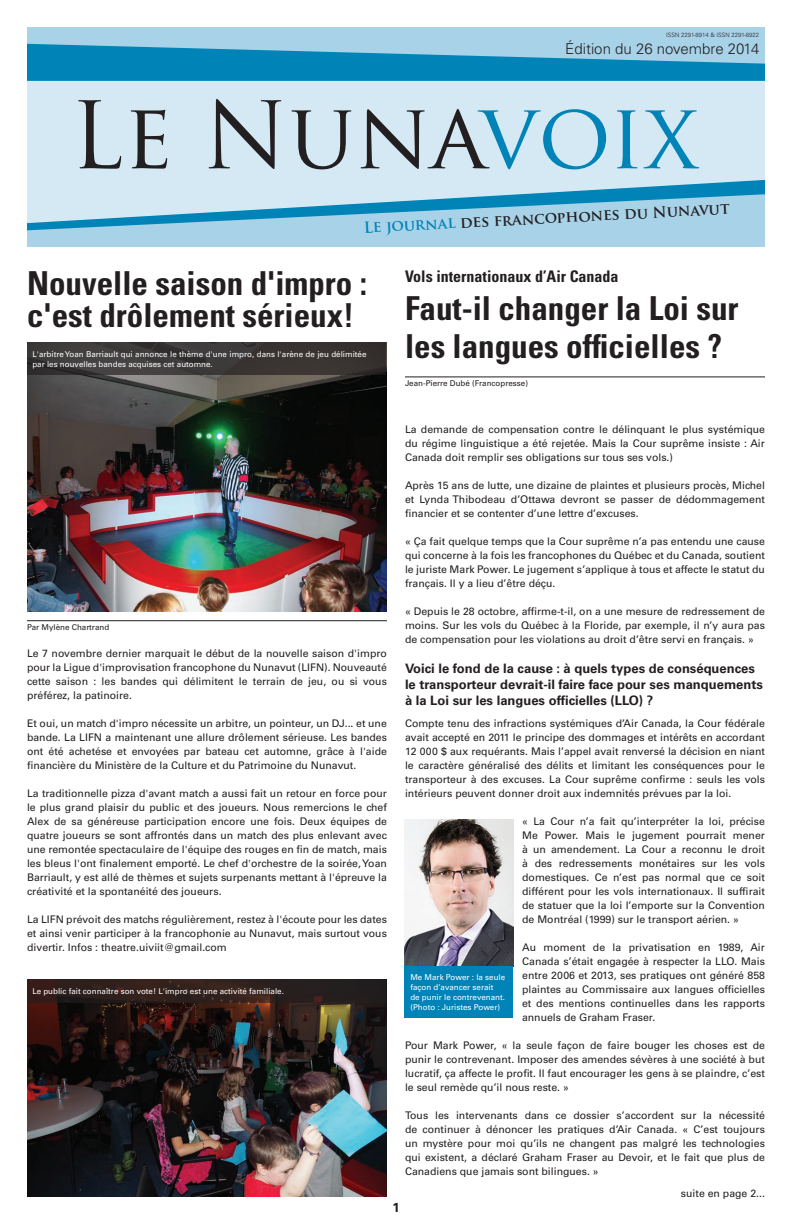
<style>
.page{position:relative;width:792px;height:1224px;background:#fff}
.page>*{position:absolute;margin:0;border:0;box-sizing:border-box;transform-origin:0 0}
.t1{font:90.4px "Trajan Pro";color:#231f20}
.Heading_1{font:700 condensed 33px/38px "Univers LT Std";color:#231f20}
.Sub_Heading_1{font:700 condensed 16px "Univers LT Std";color:#231f20}
.t2{font:700 15px "Trajan Pro";color:#231f20}
.t3{font:300 15px "Univers LT Std";color:#231f20}
.Sub_Heading_2{font:700 13px/16px "Univers LT Std";color:#231f20}
.Text{font:10.5px/14px "Univers LT Std";color:#231f20;text-align:justify}
.Photo_Captions{font:8px/10px "Univers LT Std";color:#fff}
.Rule_Above{font:8px "Univers LT Std";color:#231f20}
.t4{font:300 6px "Univers LT Std";color:#231f20}
.s1{color:#0083b7}
</style>
<div class="page">
<div style="left:27px;top:162px;width:738px;height:85px;background:#a7d2e8"></div>
<div style="left:27px;top:27px;width:738px;height:88px;background:#a7d2e8"></div>
<svg style="left:27px;top:44px;width:738px;height:37px;fill:#0083b7"></svg>
<svg style="left:27px;top:223px;width:149px;height:7px"></svg>
<svg style="left:27px;top:81px;width:738px;height:142px;background:#c2dfee"></svg>
<img style="left:27px;top:979px;width:360px;height:218px">
<hr style="left:27px;top:620px;width:360px;height:1px;background:#231f20">
<img style="left:27px;top:342px;width:360px;height:270px">
<svg style="left:28px;top:343px;width:358px;height:32px;background:#3a3636"></svg>
<svg style="left:27px;top:979px;width:359px;height:24px;background:#2d1f1c"></svg>
<hr style="left:405px;top:377px;width:360px;height:1px;background:#231f20">
<img style="left:405px;top:819px;width:108px;height:147px">
<div style="left:405px;top:966px;width:108px;height:51px;background:#0083b7"></div>
<p class="t4" style="left:666px;top:31px;width:95px">ISSN 2291-8914 &amp; ISSN 2291-8922</p>
<p class="t3" style="left:565px;top:39px;width:196px">Édition du 26 novembre 2014</p>
<p class="t1" style="left:70px;top:78px;width:631px">Le Nuna<span class="s1">voix</span></p>
<p class="t2" style="left:363px;top:218px;width:368px;rotate:-3deg"><span class="s1">Le journal</span> des francophones du Nunavut</p>
<p class="Heading_1" style="left:27px;top:264px;width:342px">Nouvelle saison d'impro :</p>
<p class="Heading_1" style="left:27px;top:296px;width:329px">c'est drôlement sérieux!</p>
<p class="Photo_Captions" style="left:32px;top:349px;width:336px">L'arbitre Yoan Barriault qui annonce le thème d'une impro, dans l'arène de jeu délimitée par les nouvelles bandes acquises cet automne.</p>
<p class="Rule_Above" style="left:27px;top:622px;width:84px">Par Mylène Chartrand</p>
<p class="Text" style="left:27px;top:646px;width:361px">Le 7 novembre dernier marquait le début de la nouvelle saison d'impro pour la Ligue d'improvisation francophone du Nunavut (LIFN). Nouveauté cette saison : les bandes qui délimitent le terrain de jeu, ou si vous préférez, la patinoire.</p>
<p class="Text" style="left:27px;top:716px;width:361px">Et oui, un match d'impro nécessite un arbitre, un pointeur, un DJ... et une bande. La LIFN a maintenant une allure drôlement sérieuse. Les bandes ont été achetése et envoyées par bateau cet automne, grâce à l'aide financière du Ministère de la Culture et du Patrimoine du Nunavut.</p>
<p class="Text" style="left:27px;top:786px;width:361px">La traditionnelle pizza d'avant match a aussi fait un retour en force pour le plus grand plaisir du public et des joueurs. Nous remercions le chef Alex de sa généreuse participation encore une fois. Deux équipes de quatre joueurs se sont affrontés dans un match des plus enlevant avec une remontée spectaculaire de l'équipe des rouges en fin de match, mais les bleus l'ont finalement emporté. Le chef d'orchestre de la soirée, Yoan Barriault, y est allé de thèmes et sujets surpenants mettant à l'épreuve la créativité et la spontanéité des joueurs.</p>
<p class="Text" style="left:27px;top:912px;width:361px">La LIFN prévoit des matchs régulièrement, restez à l'écoute pour les dates et ainsi venir participer à la francophonie au Nunavut, mais surtout vous divertir. Infos : theatre.uiviit@gmail.com</p>
<p class="Photo_Captions" style="left:32px;top:986px;width:253px">Le public fait connaître son vote! L'impro est une activité familiale.</p>
<p class="Sub_Heading_1" style="left:405px;top:267px;width:215px">Vols internationaux d’Air Canada</p>
<p class="Heading_1" style="left:405px;top:289px;width:335px">Faut-il changer la Loi sur les langues officielles ?</p>
<p class="Rule_Above" style="left:405px;top:378px;width:125px">Jean-Pierre Dubé (Francopresse)</p>
<p class="Text" style="left:405px;top:422px;width:362px">La demande de compensation contre le délinquant le plus systémique du régime linguistique a été rejetée. Mais la Cour suprême insiste : Air Canada doit remplir ses obligations sur tous ses vols.)</p>
<p class="Text" style="left:405px;top:478px;width:362px">Après 15 ans de lutte, une dizaine de plaintes et plusieurs procès, Michel et Lynda Thibodeau d’Ottawa devront se passer de dédommagement financier et se contenter d’une lettre d’excuses.</p>
<p class="Text" style="left:405px;top:534px;width:362px">« Ça fait quelque temps que la Cour suprême n’a pas entendu une cause qui concerne à la fois les francophones du Québec et du Canada, soutient le juriste Mark Power. Le jugement s’applique à tous et affecte le statut du français. Il y a lieu d’être déçu.</p>
<p class="Text" style="left:405px;top:604px;width:362px">« Depuis le 28 octobre, affirme-t-il, on a une mesure de redressement de moins. Sur les vols du Québec à la Floride, par exemple, il n’y aura pas de compensation pour les violations au droit d’être servi en français. »</p>
<p class="Sub_Heading_2" style="left:405px;top:661px;width:360px">Voici le fond de la cause : à quels types de conséquences le transporteur devrait-il faire face pour ses manquements à la Loi sur les langues officielles (LLO) ?</p>
<p class="Text" style="left:405px;top:716px;width:362px">Compte tenu des infractions systémiques d’Air Canada, la Cour fédérale avait accepté en 2011 le principe des dommages et intérêts en accordant 12 000 $ aux requérants. Mais l’appel avait renversé la décision en niant le caractère généralisé des délits et limitant les conséquences pour le transporteur à des excuses. La Cour suprême confirme : seuls les vols intérieurs peuvent donner droit aux indemnités prévues par la loi.</p>
<p class="Text" style="left:522px;top:814px;width:244px">« La Cour n’a fait qu’interpréter la loi, précise Me Power. Mais le jugement pourrait mener à un amendement. La Cour a reconnu le droit à des redressements monétaires sur les vols domestiques. Ce n’est pas normal que ce soit différent pour les vols internationaux. Il suffirait de statuer que la loi l’emporte sur la Convention de Montréal (1999) sur le transport aérien. »</p>
<p class="Text" style="left:522px;top:940px;width:245px">Au moment de la privatisation en 1989, Air Canada s’était engagée à respecter la LLO. Mais entre 2006 et 2013, ses pratiques ont généré 858 plaintes au Commissaire aux langues officielles et des mentions continuelles dans les rapports annuels de Graham Fraser.</p>
<p class="Text" style="left:405px;top:1038px;width:362px">Pour Mark Power, « la seule façon de faire bouger les choses est de punir le contrevenant. Imposer des amendes sévères à une société à but lucratif, ça affecte le profit. Il faut encourager les gens à se plaindre, c’est le seul remède qu’il nous reste. »</p>
<p class="Text" style="left:405px;top:1108px;width:362px">Tous les intervenants dans ce dossier s’accordent sur la nécessité de continuer à dénoncer les pratiques d’Air Canada. « C’est toujours un mystère pour moi qu’ils ne changent pas malgré les technologies qui existent, a déclaré Graham Fraser au Devoir, et le fait que plus de Canadiens que jamais sont bilingues. »</p>
<p class="Photo_Captions" style="left:410px;top:972px;width:96px">Me Mark Power : la seule façon d’avancer serait<br>de punir le contrevenant. (Photo : Juristes Power)</p>
<p class="Text" style="left:681px;top:1186px;width:86px">suite en page 2...</p>
<p class="Sub_Heading_2" style="left:392px;top:1199px;width:9px">1</p>
</div>
